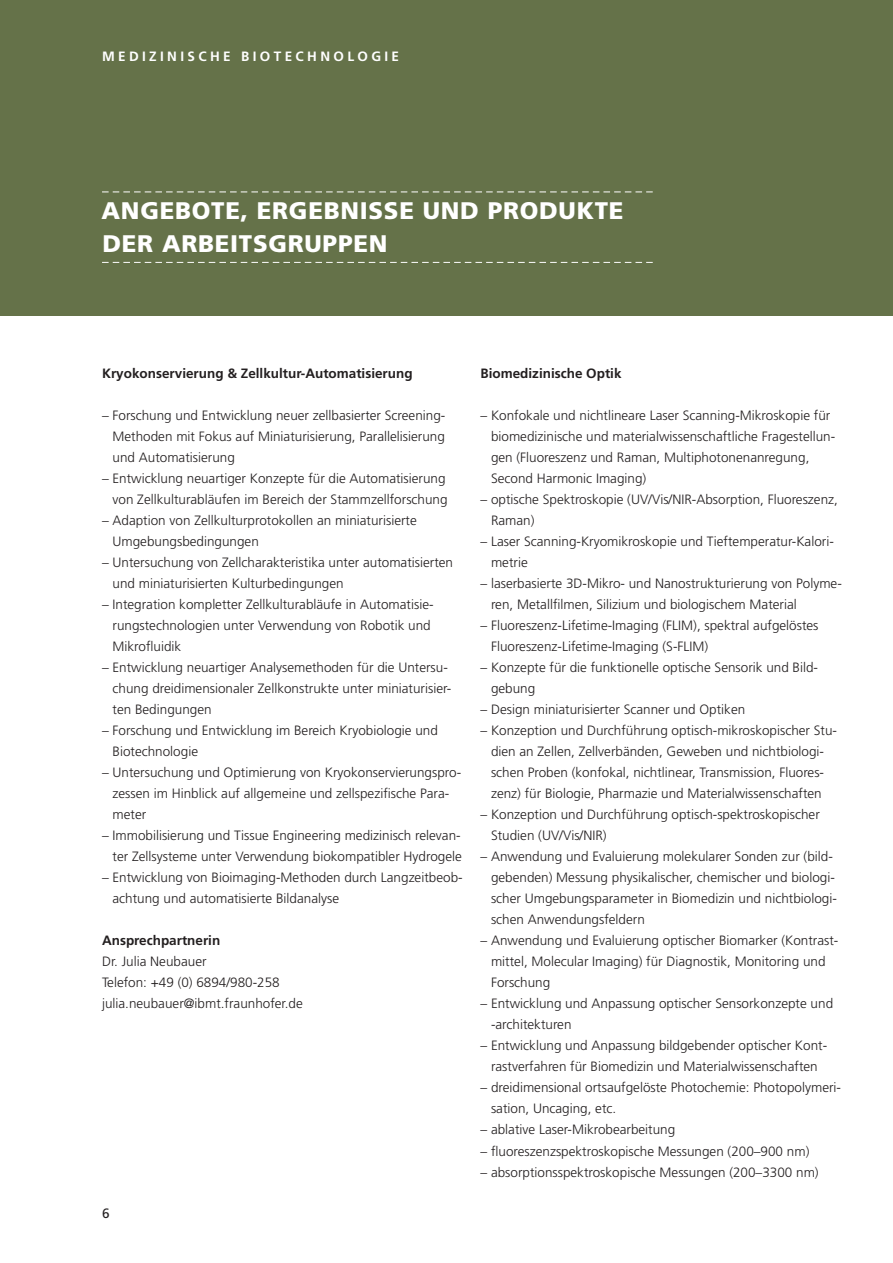
<style>
.page{position:relative;width:893px;height:1263px;background:#fff}
.page>*{position:absolute;margin:0;border:0;box-sizing:border-box;transform-origin:0 0}
.t1{font:900 24px/33px "Frutiger LT Std";letter-spacing:.03em;color:#fff}
.t2{font:300 13.5px/21px "Frutiger LT Std";color:#231f20}
.t3{font:700 13.5px "Frutiger LT Std";color:#231f20}
.t4{font:700 13.5px "Frutiger LT Std";letter-spacing:.25em;color:#fff}
.t5{font:13.5px "Frutiger LT Std";color:#231f20}
</style>
<div class="page">
<div style="left:0;top:0;width:893px;height:315px;background:#657249"></div>
<svg style="left:102px;top:191px;width:551px;height:1px"></svg>
<svg style="left:102px;top:262px;width:551px;height:1px"></svg>
<p class="t4" style="left:102px;top:49px;width:299px">M edi zi ni sche Bi otechnologi e</p>
<h1 class="t1" style="left:102px;top:194px;width:523px">ANGEBOTE, ERGEBNISSE UND PRODUKTE<br>DER ARBEITSGRUPPEN</h1>
<p class="t3" style="left:102px;top:365px;width:312px">Kryokonservierung &amp; Zellkultur-Automatisierung</p>
<p class="t2" style="left:113px;top:405px;width:334px;text-align:justify;text-indent:-11px">– Forschung und Entwicklung neuer zellbasierter Screening-Methoden mit Fokus auf Miniaturisierung, Parallelisierung und Automatisierung</p>
<p class="t2" style="left:102px;top:468px;width:347px;text-align:right">– Entwicklung neuartiger Konzepte für die Automatisierung von Zellkulturabläufen im Bereich der Stammzellforschung</p>
<p class="t2" style="left:113px;top:510px;width:306px;text-indent:-11px">– Adaption von Zellkulturprotokollen an miniaturisierte<br>Umgebungsbedingungen</p>
<p class="t2" style="left:113px;top:552px;width:342px;text-indent:-11px">– Untersuchung von Zellcharakteristika unter automatisierten und miniaturisierten Kulturbedingungen</p>
<p class="t2" style="left:113px;top:594px;width:323px;text-indent:-11px">– Integration kompletter Zellkulturabläufe in Automatisie&shy;rungstechnologien unter Verwendung von Robotik und<br>Mikrofluidik</p>
<p class="t2" style="left:113px;top:657px;width:340px;text-indent:-11px">– Entwicklung neuartiger Analysemethoden für die Untersu&shy;chung dreidimensionaler Zellkonstrukte unter miniaturisier&shy;ten Bedingungen</p>
<p class="t2" style="left:113px;top:720px;width:327px;text-indent:-11px">– Forschung und Entwicklung im Bereich Kryobiologie und<br>Biotechnologie</p>
<p class="t2" style="left:113px;top:762px;width:350px;text-indent:-11px">– Untersuchung und Optimierung von Kryokonservierungspro&shy;zessen im Hinblick auf allgemeine und zellspezifische Para&shy;meter</p>
<p class="t2" style="left:102px;top:825px;width:361px;text-align:right">– Immobilisierung und Tissue Engineering medizinisch relevan&shy;ter Zellsysteme unter Verwendung biokompatibler Hydrogele</p>
<p class="t2" style="left:113px;top:867px;width:352px;text-indent:-11px">– Entwicklung von Bioimaging-Methoden durch Langzeitbeob&shy;achtung und automatisierte Bildanalyse</p>
<p class="t3" style="left:102px;top:933px;width:120px">Ansprechpartnerin</p>
<p class="t2" style="left:102px;top:951px;width:202px">Dr. Julia Neubauer<br>Telefon: +49 (0) 6894/980-258 julia.neubauer@ibmt.fraunhofer.de</p>
<p class="t5" style="left:102px;top:1205px;width:9px">6</p>
<p class="t3" style="left:480px;top:366px;width:143px">Biomedizinische Optik</p>
<p class="t2" style="left:491px;top:405px;width:346px;text-indent:-11px">– Konfokale und nichtlineare Laser Scanning-Mikroskopie für biomedizinische und materialwissenschaftliche Fragestellun&shy;gen (Fluoreszenz und Raman, Multiphotonenanregung, Second Harmonic Imaging)</p>
<p class="t2" style="left:491px;top:489px;width:348px;text-indent:-11px">– optische Spektroskopie (UV/Vis/NIR-Absorption, Fluoreszenz,<br>Raman)</p>
<p class="t2" style="left:491px;top:531px;width:344px;text-indent:-11px">– Laser Scanning-Kryomikroskopie und Tieftemperatur-Kalori&shy;metrie</p>
<p class="t2" style="left:491px;top:573px;width:352px;text-indent:-11px">– laserbasierte 3D-Mikro- und Nanostrukturierung von Polyme&shy;ren, Metallfilmen, Silizium und biologischem Material</p>
<p class="t2" style="left:491px;top:615px;width:329px;text-indent:-11px">– Fluoreszenz-Lifetime-Imaging (FLIM), spektral aufgelöstes<br>Fluoreszenz-Lifetime-Imaging (S-FLIM)</p>
<p class="t2" style="left:491px;top:657px;width:327px;text-indent:-11px">– Konzepte für die funktionelle optische Sensorik und Bild&shy;gebung</p>
<p class="t2" style="left:480px;top:699px;width:266px">– Design miniaturisierter Scanner und Optiken</p>
<p class="t2" style="left:480px;top:720px;width:358px;text-align:center">– Konzeption und Durchführung optisch-mikroskopischer Stu&shy;dien an Zellen, Zellverbänden, Geweben und nichtbiologi&shy;schen Proben (konfokal, nichtlinear, Transmission, Fluores&shy;zenz) für Biologie, Pharmazie und Materialwissenschaften</p>
<p class="t2" style="left:491px;top:804px;width:330px;text-indent:-11px">– Konzeption und Durchführung optisch-spektroskopischer<br>Studien (UV/Vis/NIR)</p>
<p class="t2" style="left:491px;top:846px;width:347px;text-indent:-11px">– Anwendung und Evaluierung molekularer Sonden zur (bild&shy;gebenden) Messung physikalischer, chemischer und biologi&shy;scher Umgebungsparameter in Biomedizin und nichtbiologi&shy;schen Anwendungsfeldern</p>
<p class="t2" style="left:491px;top:930px;width:349px;text-indent:-11px">– Anwendung und Evaluierung optischer Biomarker (Kontrast&shy;mittel, Molecular Imaging) für Diagnostik, Monitoring und<br>Forschung</p>
<p class="t2" style="left:491px;top:993px;width:344px;text-indent:-11px">– Entwicklung und Anpassung optischer Sensorkonzepte und -architekturen</p>
<p class="t2" style="left:480px;top:1035px;width:348px;text-align:center">– Entwicklung und Anpassung bildgebender optischer Kont&shy;rastverfahren für Biomedizin und Materialwissenschaften</p>
<p class="t2" style="left:491px;top:1077px;width:352px;text-indent:-11px">– dreidimensional ortsaufgelöste Photochemie: Photopolymeri&shy;sation, Uncaging, etc.</p>
<p class="t2" style="left:480px;top:1119px;width:196px">– ablative Laser-Mikrobearbeitung</p>
<p class="t2" style="left:480px;top:1140px;width:330px">– fluoreszenzspektroskopische Messungen (200–900 nm)</p>
<p class="t2" style="left:480px;top:1161px;width:340px">– absorptionsspektroskopische Messungen (200–3300 nm)</p>
</div>
